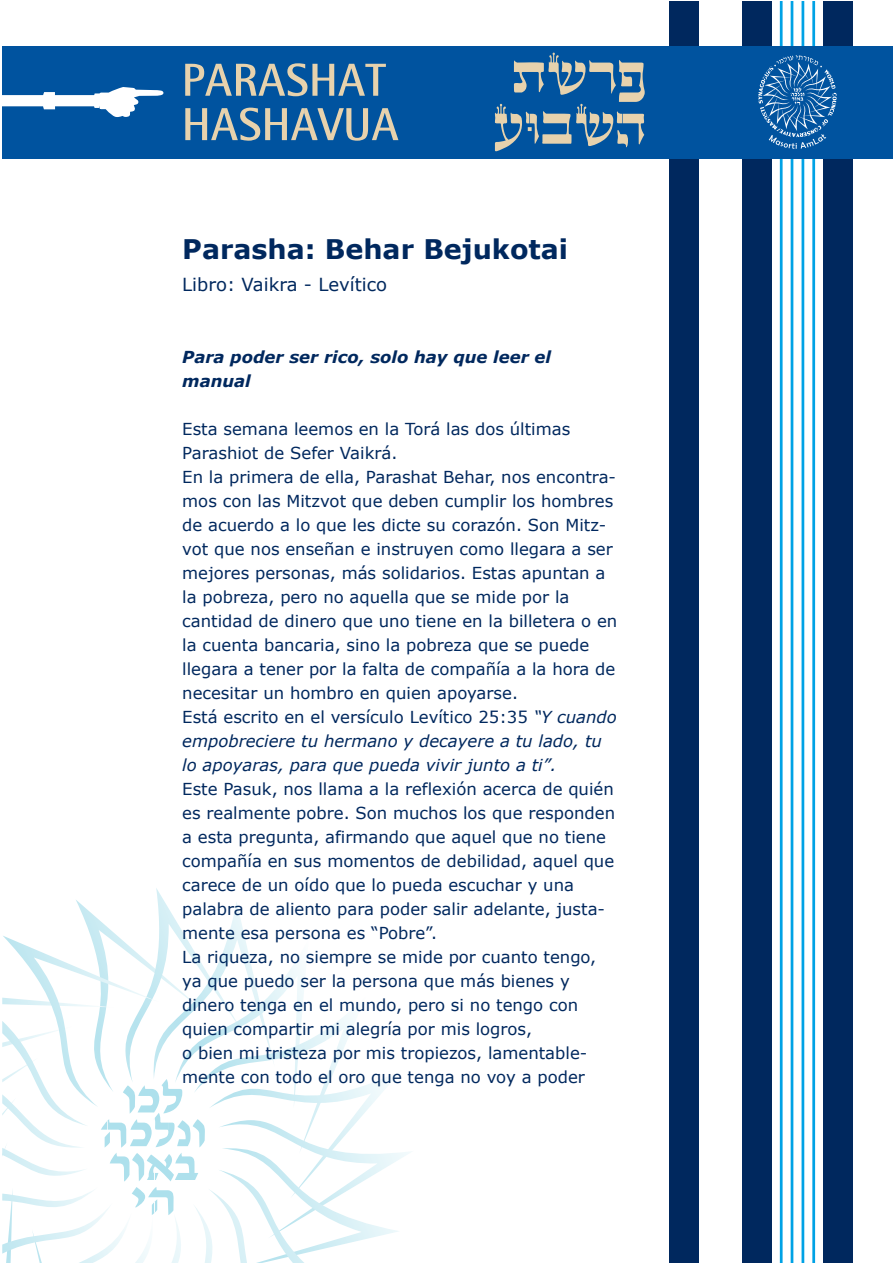
<style>
.page{position:relative;width:893px;height:1263px;background:#fff}
.page>*{position:absolute;margin:0;border:0;box-sizing:border-box;transform-origin:0 0}
.t1{font:700 27px "Verdana";color:#00285e}
.t2{font:18px "Verdana";color:#00285e}
.t3{font:16.5px/24px "Verdana";color:#00285e}
.t4{font:italic 700 16.5px/24px "Verdana";color:#00285e}
.s1{font-style:italic}
</style>
<div class="page">
<hr style="left:780px;top:1px;width:3px;height:1262px;background:#00a2e5">
<hr style="left:791px;top:1px;width:2px;height:1262px;background:#00a2e5">
<hr style="left:801px;top:1px;width:3px;height:1262px;background:#00a2e5">
<hr style="left:812px;top:1px;width:3px;height:1262px;background:#00a2e5">
<div style="left:669px;top:1px;width:30px;height:1262px;background:#00285e"></div>
<div style="left:742px;top:1px;width:30px;height:1262px;background:#00285e"></div>
<div style="left:823px;top:1px;width:30px;height:1262px;background:#00285e"></div>
<svg style="left:2px;top:888px;width:408px;height:375px"></svg>
<div style="left:2px;top:46px;width:891px;height:112px;background:#00539f"></div>
<svg style="left:185px;top:63px;width:213px;height:78px"></svg>
<svg style="left:2px;top:87px;width:162px;height:30px"></svg>
<svg style="left:758px;top:55px;width:79px;height:94px"></svg>
<svg style="left:495px;top:53px;width:150px;height:98px"></svg>
<h1 class="t1" style="left:182px;top:230px;width:387px">Parasha: Behar Bejukotai</h1>
<p class="t2" style="left:182px;top:272px;width:206px">Libro: Vaikra - Levítico</p>
<p class="t4" style="left:182px;top:344px;width:370px">Para poder ser rico, solo hay que leer el manual</p>
<p class="t3" style="left:182px;top:416px;width:436px">Esta semana leemos en la Torá las dos últimas Parashiot de Sefer Vaikrá.<br>En la primera de ella, Parashat Behar, nos encontra&shy;mos con las Mitzvot que deben cumplir los hombres de acuerdo a lo que les dicte su corazón. Son Mitz&shy;vot que nos enseñan e instruyen como llegara a ser mejores personas, más solidarios. Estas apuntan a la pobreza, pero no aquella que se mide por la cantidad de dinero que uno tiene en la billetera o en la cuenta bancaria, sino la pobreza que se puede llegara a tener por la falta de compañía a la hora de necesitar un hombro en quien apoyarse.<br>Está escrito en el versículo Levítico 25:35 <span class="s1">“Y cuando empobreciere tu hermano y decayere a tu lado, tu lo apoyaras, para que pueda vivir junto a ti”.</span></p>
<p class="t3" style="left:182px;top:777px;width:434px">Este Pasuk, nos llama a la reflexión acerca de quién es realmente pobre. Son muchos los que responden a esta pregunta, afirmando que aquel que no tiene compañía en sus momentos de debilidad, aquel que carece de un oído que lo pueda escuchar y una palabra de aliento para poder salir adelante, justa&shy;mente esa persona es “Pobre”.<br>La riqueza, no siempre se mide por cuanto tengo, ya que puedo ser la persona que más bienes y dinero tenga en el mundo, pero si no tengo con quien compartir mi alegría por mis logros,<br>o bien mi tristeza por mis tropiezos, lamentable&shy;mente con todo el oro que tenga no voy a poder</p>
</div>
